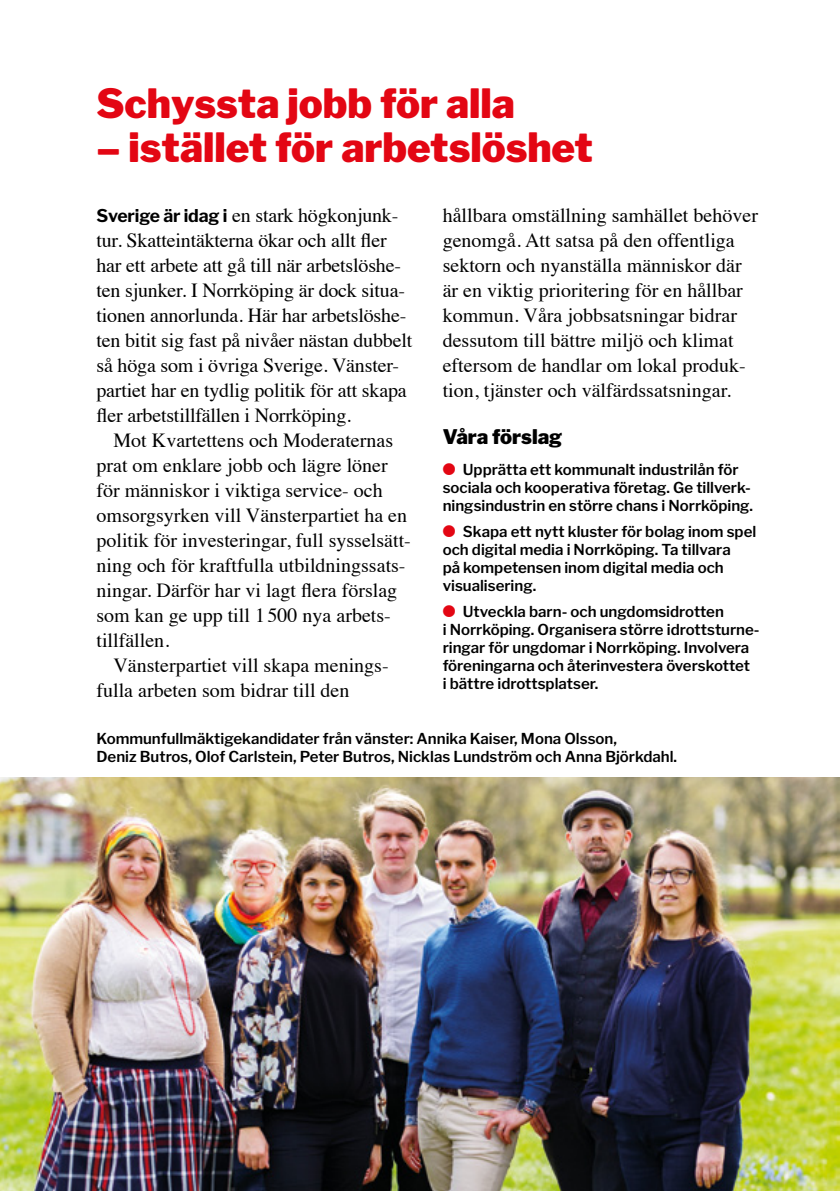
<style>
.page{position:relative;width:840px;height:1191px;background:#fff}
.page>*{position:absolute;margin:0;border:0;box-sizing:border-box;transform-origin:0 0}
.Rubrik_2{font:900 40px "Libre Franklin";color:#e30613}
.Brödtext_indrag{font:20px/25px "Times";color:#000}
.Brödtext{font:20px/25px "Times";letter-spacing:-.01em;color:#000}
.Rubrik_3{font:900 20px "Libre Franklin";color:#000}
.Frågor{font:600 15px/18px "Libre Franklin";color:#000}
.s1{font-family:"Libre Franklin";font-weight:700;font-size:17.6px}
.s2{font-family:"Monotype Sorts";font-weight:400;font-size:16px;color:#e30613}
</style>
<div class="page">
<img style="left:0;top:777px;width:839px;height:414px">
<p class="Rubrik_2" style="left:96px;top:79px;width:419px">Schyssta jobb för alla</p>
<p class="Rubrik_2" style="left:96px;top:123px;width:498px">– istället för arbetslöshet</p>
<p class="Brödtext" style="left:96px;top:201px;width:317px"><span class="s1">Sverige är idag i</span> en stark högkonjunk&shy;tur. Skatteintäkterna ökar och allt fler har ett arbete att gå till när arbetslöshe&shy;ten sjunker. I Norrköping är dock situa&shy;tionen annorlunda. Här har arbetslöshe&shy;ten bitit sig fast på nivåer nästan dubbelt så höga som i övriga Sverige. Vänster&shy;partiet har en tydlig politik för att skapa fler arbetstillfällen i Norrköping.</p>
<p class="Brödtext_indrag" style="left:96px;top:426px;width:316px;text-indent:17px">Mot Kvartettens och Moderaternas prat om enklare jobb och lägre löner för människor i viktiga service- och omsorgsyrken vill Vänsterpartiet ha en politik för investeringar, full sysselsätt&shy;ning och för kraftfulla utbildningssats&shy;ningar. Därför har vi lagt flera förslag som kan ge upp till 1500 nya arbets&shy;tillfällen.</p>
<p class="Brödtext_indrag" style="left:96px;top:651px;width:293px;text-indent:17px">Vänsterpartiet vill skapa menings&shy;fulla arbeten som bidrar till den</p>
<p class="Brödtext_indrag" style="left:442px;top:201px;width:316px">hållbara omställning samhället behöver genomgå. Att satsa på den offentliga sektorn och nyanställa människor där är en viktig prioritering för en hållbar kommun. Våra jobbsatsningar bidrar dessutom till bättre miljö och klimat eftersom de handlar om lokal produk&shy;tion, tjänster och välfärdssatsningar.</p>
<p class="Rubrik_3" style="left:442px;top:424px;width:121px">Våra förslag</p>
<p class="Frågor" style="left:442px;top:461px;width:312px"><span class="s2">l</span> Upprätta ett kommunalt industrilån för sociala och kooperativa företag. Ge tillverk&shy;ningsindustrin en större chans i Norrköping.</p>
<p class="Frågor" style="left:442px;top:522px;width:315px"><span class="s2">l</span> Skapa ett nytt kluster för bolag inom spel och digital media i Norrköping. Ta tillvara<br>på kompetensen inom digital media och visualisering.</p>
<p class="Frågor" style="left:442px;top:602px;width:318px"><span class="s2">l</span> Utveckla barn- och ungdomsidrotten<br>i Norrköping. Organisera större idrottsturne&shy;ringar för ungdomar i Norrköping. Involvera föreningarna och återinvestera överskottet<br>i bättre idrottsplatser.</p>
<p class="Frågor" style="left:96px;top:729px;width:582px">Kommunfullmäktigekandidater från vänster: Annika Kaiser, Mona Olsson,<br>Deniz Butros, Olof Carlstein, Peter Butros, Nicklas Lundström och Anna Björkdahl.</p>
</div>
